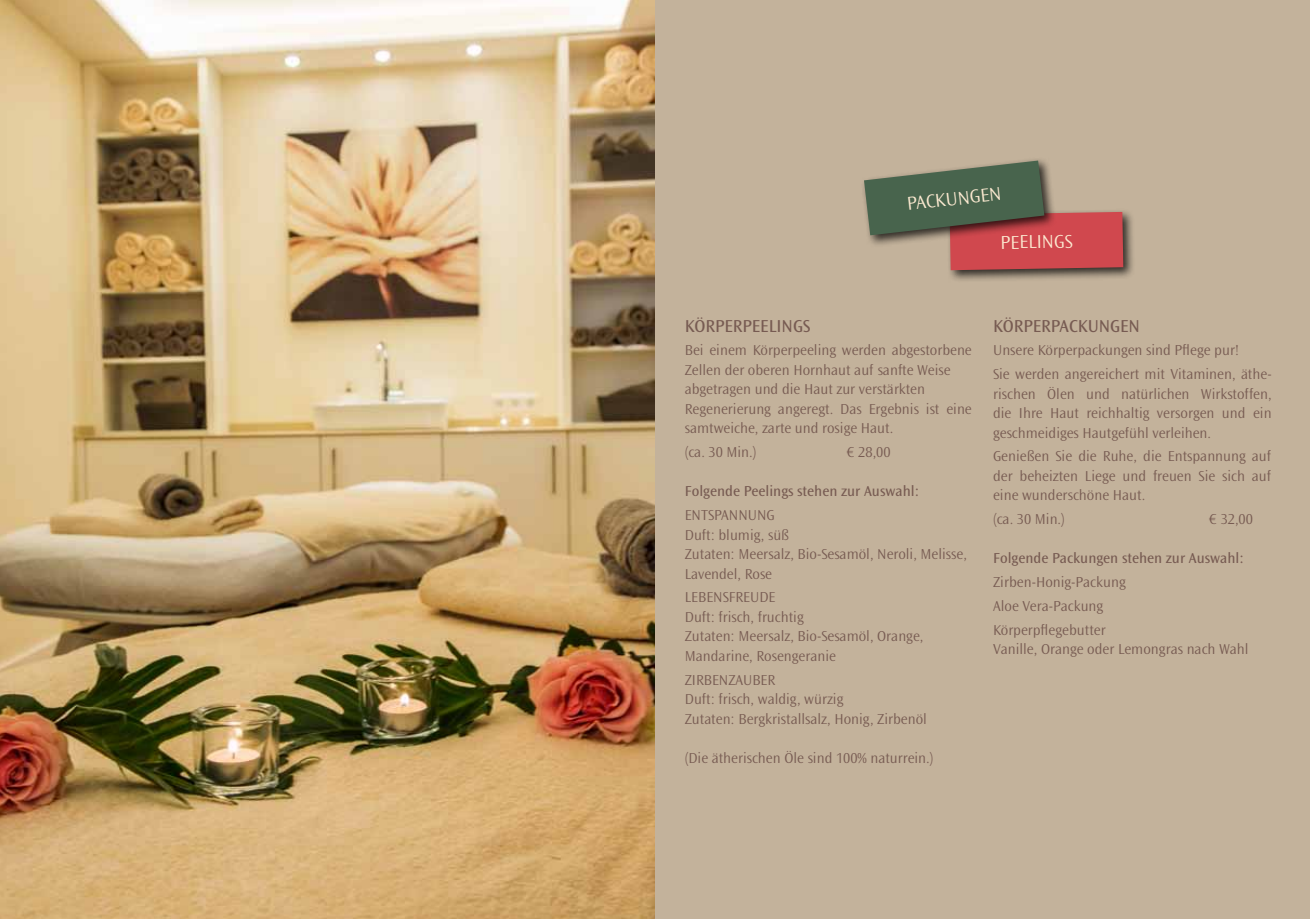
<style>
.page{position:relative;width:1310px;height:919px;background:#fff}
.page>*{position:absolute;margin:0;border:0;box-sizing:border-box;transform-origin:0 0}
.t1{font:300 19.5px "Ocean Sans Std";color:#fcead1}
.t2{font:18px "Ocean Sans Std";color:#775b52}
.t3{font:300 15px/19.5px "Ocean Sans Std";color:#775b52}
.t4{font:15px "Ocean Sans Std";color:#775b52}
</style>
<div class="page">
<div style="left:655px;top:0;width:655px;height:918px;background:#c3b29b"></div>
<div style="left:945px;top:208px;width:191px;height:74px;background:#000;opacity:.75"></div>
<svg style="left:864px;top:160px;width:259px;height:110px"></svg>
<img style="left:0;top:0;width:655px;height:918px">
<h1 class="t1" style="left:906px;top:193px;width:96px;rotate:-6deg">PACKUNGEN</h1>
<h1 class="t1" style="left:1000px;top:231px;width:74px;rotate:-1deg">PEELINGS</h1>
<p class="t2" style="left:685px;top:316px;width:126px">KörperpeelingS</p>
<p class="t3" style="left:685px;top:341px;width:288px">Bei einem Körperpeeling werden abgestorbene Zellen der oberen Hornhaut auf sanfte Weise abgetragen und die Haut zur verstärkten Regenerierung angeregt. Das Ergebnis ist eine samtweiche, zarte und rosige Haut.</p>
<p class="t3" style="left:685px;top:442px;width:73px">(ca. 30 Min.)</p>
<p class="t3" style="left:847px;top:442px;width:45px">€ 28,00</p>
<p class="t4" style="left:685px;top:483px;width:236px">Folgende Peelings stehen zur Auswahl:</p>
<p class="t3" style="left:685px;top:505px;width:284px">Entspannung<br>Duft: blumig, süß<br>Zutaten: Meersalz, Bio-Sesamöl, Neroli, Melisse,<br>Lavendel, Rose</p>
<p class="t3" style="left:685px;top:587px;width:240px">Lebensfreude<br>Duft: frisch, fruchtig<br>Zutaten: Meersalz, Bio-Sesamöl, Orange,<br>Mandarine, Rosengeranie</p>
<p class="t3" style="left:685px;top:670px;width:8px">Zirben</p>
<p class="t3" style="left:685px;top:670px;width:244px;text-indent:44px">zauber<br>Duft: frisch, waldig, würzig<br>Zutaten: Bergkristallsalz, Honig, Zirbenöl</p>
<p class="t3" style="left:685px;top:748px;width:250px">(Die ätherischen Öle sind 100% naturrein.)</p>
<p class="t2" style="left:993px;top:316px;width:148px">Körperpackungen</p>
<p class="t3" style="left:993px;top:339px;width:280px;line-height:23.7px">Unsere Körperpackungen sind Pflege pur!<br>Sie werden angereichert mit Vitaminen, äthe-</p>
<p class="t3" style="left:993px;top:384px;width:280px;text-align:justify">rischen Ölen und natürlichen Wirkstoffen, die Ihre Haut reichhaltig versorgen und ein geschmeidiges Hautgefühl verleihen.</p>
<p class="t3" style="left:993px;top:447px;width:279px;text-align:justify">Genießen Sie die Ruhe, die Entspannung auf der beheizten Liege und freuen Sie sich auf eine wunderschöne Haut.</p>
<p class="t3" style="left:993px;top:509px;width:73px">(ca. 30 Min.)</p>
<p class="t3" style="left:1209px;top:509px;width:45px">€ 32,00</p>
<p class="t4" style="left:993px;top:550px;width:252px">Folgende Packungen stehen zur Auswahl:</p>
<p class="t3" style="left:993px;top:570px;width:134px;line-height:23.7px">Zirben-Honig-Packung<br>Aloe Vera-Packung<br>Körperpflegebutter</p>
<p class="t3" style="left:993px;top:639px;width:257px">Vanille, Orange oder Lemongras nach Wahl</p>
</div>
